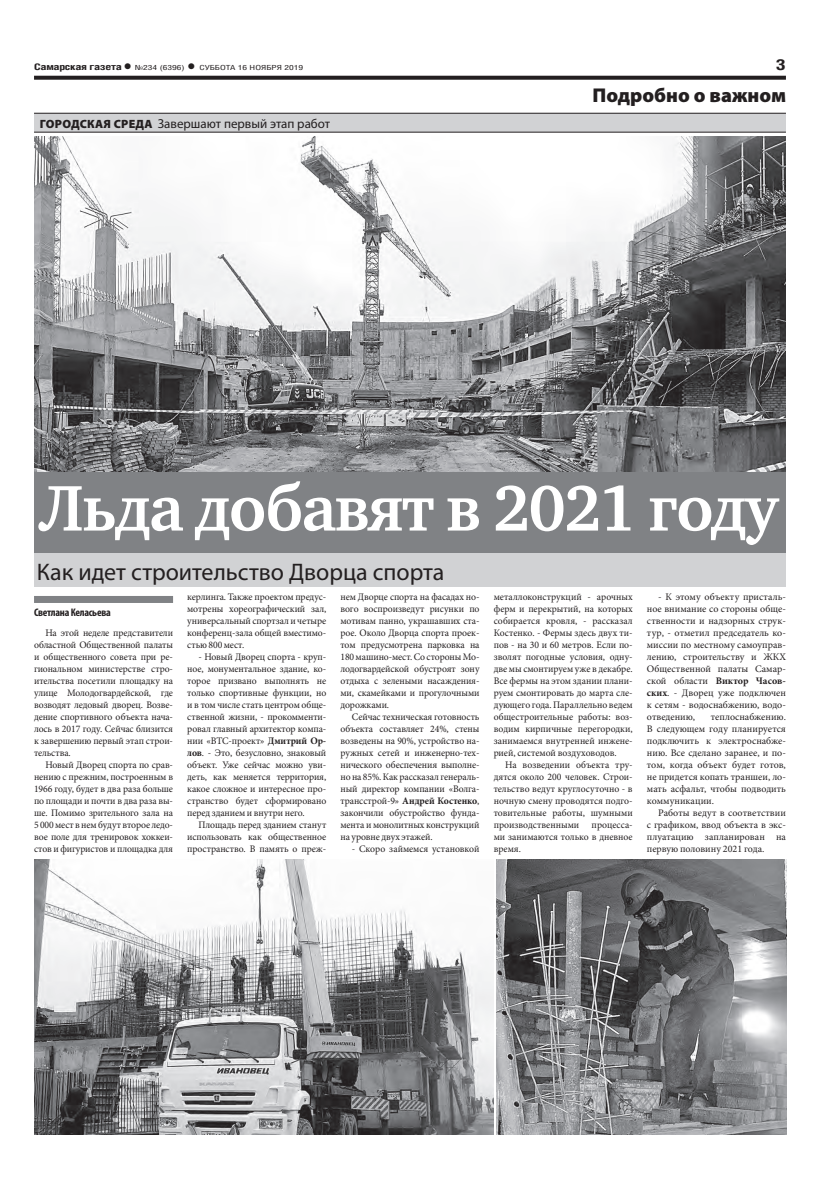
<style>
.page{position:relative;width:820px;height:1191px;background:#fff}
.page>*{position:absolute;margin:0;border:0;box-sizing:border-box;transform-origin:0 0}
.t1{font:700 66px "Charter C";letter-spacing:-.025em;color:#fff}
.t2{font:24px "Myriad Pro";color:#231f20}
.t3{font:900 20px "Myriad Pro";color:#231f20}
.t4{font:700 15px "Helios Cond";color:#231f20;scale:1.4 1}
.t5{font:13px "Myriad Pro";color:#231f20}
.t6{font:700 condensed 11px "Myriad Pro";letter-spacing:-.02em;color:#231f20}
.t7{font:10px/12px "Minion Pro";letter-spacing:-.005em;color:#231f20;text-align:justify}
.t8{font:700 9px "Helios Cond";letter-spacing:-.02em;color:#231f20;scale:1.4 1}
.t9{font:7px "Helios Cond";color:#231f20;scale:1.4 1}
.s1{font-size:16px}
.s2{font-weight:700;font-size:16px}
.s3{font-weight:900;font-size:12px}
.s4{font-weight:700}
</style>
<div class="page">
<svg style="left:34px;top:76px;width:751px;height:4px;background:#322f2f"></svg>
<div style="left:34px;top:113px;width:751px;height:19px;background:#d1d2d4"></div>
<hr style="left:34px;top:113px;width:751px;height:1px;background:#231f20">
<hr style="left:34px;top:132px;width:751px;height:1px;background:#231f20">
<div style="left:34px;top:470px;width:751px;height:86px;background:#808285"></div>
<div style="left:34px;top:554px;width:751px;height:33px;background:#d1d2d4"></div>
<div style="left:34px;top:596px;width:139px;height:7px;background:#808285"></div>
<img style="left:34px;top:136px;width:751px;height:335px">
<img style="left:34px;top:859px;width:459px;height:275px">
<img style="left:496px;top:859px;width:290px;height:275px">
<p class="t8" style="left:34px;top:61px;width:71px">Самарская газета<span class="s1">•</span></p>
<p class="t9" style="left:135px;top:63px;width:122px">№234 (6396) <span class="s2">•</span> СУББОТА 16 НОЯБРЯ 2019</p>
<h3 class="t4" style="left:775px;top:55px;width:9px">3</h3>
<h3 class="t3" style="left:592px;top:84px;width:195px">Подробно о важном</h3>
<h3 class="t5" style="left:40px;top:115px;width:292px"><span class="s3">ГОРОДСКАЯ СРЕДА</span> Завершают первый этап работ</h3>
<h1 class="t1" style="left:40px;top:472px;width:739px">Льда добавят в 2021 году</h1>
<h2 class="t2" style="left:37px;top:557px;width:409px">Как идет строительство Дворца спорта</h2>
<p class="t6" style="left:34px;top:606px;width:78px">Светлана Келасьева</p>
<p class="t7" style="left:34px;top:627px;width:140px;text-indent:11px">На этой неделе представители областной Общественной палаты и общественного совета при ре&shy;гиональном министерстве стро&shy;ительства посетили площадку на улице Молодогвардейской, где возводят ледовый дворец. Возве&shy;дение спортивного объекта нача&shy;лось в 2017 году. Сейчас близится к завершению первый этап строи&shy;тельства.</p>
<p class="t7" style="left:34px;top:759px;width:140px;text-indent:11px">Новый Дворец спорта по срав&shy;нению с прежним, построенным в 1966 году, будет в два раза больше по площади и почти в два раза вы&shy;ше. Помимо зрительного зала на 5 000 мест в нем будут второе ледо&shy;вое поле для тренировок хоккеи&shy;стов и фигуристов и площадка для</p>
<p class="t7" style="left:646px;top:591px;width:140px;text-indent:11px">- К этому объекту присталь&shy;ное внимание со стороны обще&shy;ственности и надзорных струк&shy;тур, - отметил председатель ко&shy;миссии по местному самоуправ&shy;лению, строительству и ЖКХ Общественной палаты Самар&shy;ской области <span class="s4">Виктор Часов&shy;ских</span>. - Дворец уже подключен к сетям - водоснабжению, водо&shy;отведению,</p>
<p class="t7" style="left:340px;top:591px;width:140px">нем Дворце спорта на фасадах но&shy;вого воспроизведут рисунки по мотивам панно, украшавших ста&shy;рое. Около Дворца спорта проек&shy;том предусмотрена парковка на 180 машино-мест. Со стороны Мо&shy;лодогвардейской обустроят зону отдыха с зелеными насаждения&shy;ми, скамейками и прогулочными дорожками.</p>
<p class="t7" style="left:340px;top:711px;width:140px;text-indent:11px">Сейчас техническая готовность объекта составляет 24%, стены возведены на 90%, устройство на&shy;ружных сетей и инженерно-тех&shy;нического обеспечения выполне&shy;но на 85%. Как рассказал генераль&shy;ный директор компании «Волга&shy;трансстрой-9» <span class="s4">Андрей Костенко</span>, закончили обустройство фунда&shy;мента и монолитных конструкций на уровне двух этажей.</p>
<p class="t7" style="left:351px;top:843px;width:129px">- Скоро займемся установкой</p>
<p class="t7" style="left:187px;top:591px;width:140px">керлинга. Также проектом предус&shy;мотрены хореографический зал, универсальный спортзал и четыре конференц-зала общей вместимо&shy;стью 800 мест.</p>
<p class="t7" style="left:187px;top:651px;width:140px;text-indent:11px">- Новый Дворец спорта - круп&shy;ное, монументальное здание, ко&shy;торое призвано выполнять не только спортивные функции, но и в том числе стать центром обще&shy;ственной жизни, - прокомменти&shy;ровал главный архитектор компа&shy;нии «ВТС-проект» <span class="s4">Дмитрий Ор&shy;лов</span>. - Это, безусловно, знаковый объект. Уже сейчас можно уви&shy;деть, как меняется территория, какое сложное и интересное про&shy;странство будет сформировано перед зданием и внутри него.</p>
<p class="t7" style="left:187px;top:819px;width:140px;text-indent:11px">Площадь перед зданием станут использовать как общественное пространство. В память о преж-</p>
<p class="t7" style="left:493px;top:591px;width:140px">металлоконструкций - арочных ферм и перекрытий, на которых собирается кровля, - рассказал Костенко. - Фермы здесь двух ти&shy;пов - на 30 и 60 метров. Если по&shy;зволят погодные условия, одну&shy;две мы смонтируем уже в декабре.<br>Все фермы на этом здании плани&shy;руем смонтировать до марта сле&shy;дующего года. Параллельно ведем общестроительные работы: воз&shy;водим кирпичные перегородки, занимаемся внутренней инжене&shy;рией, системой воздуховодов.</p>
<p class="t7" style="left:493px;top:759px;width:140px;text-indent:11px">На возведении объекта тру&shy;дятся около 200 человек. Строи&shy;тельство ведут круглосуточно - в ночную смену проводятся подго&shy;товительные работы, шумными производственными процесса&shy;ми занимаются только в дневное время.</p>
<p class="t7" style="left:646px;top:711px;width:140px;text-indent:64px">теплоснабжению.<br>В следующем году планируется подключить к электроснабже&shy;нию. Все сделано заранее, и по&shy;том, когда объект будет готов, не придется копать траншеи, ло&shy;мать асфальт, чтобы подводить коммуникации.</p>
<p class="t7" style="left:646px;top:807px;width:140px;text-indent:11px">Работы ведут в соответствии с графиком, ввод объекта в экс&shy;плуатацию запланирован на первую половину 2021 года.</p>
</div>
